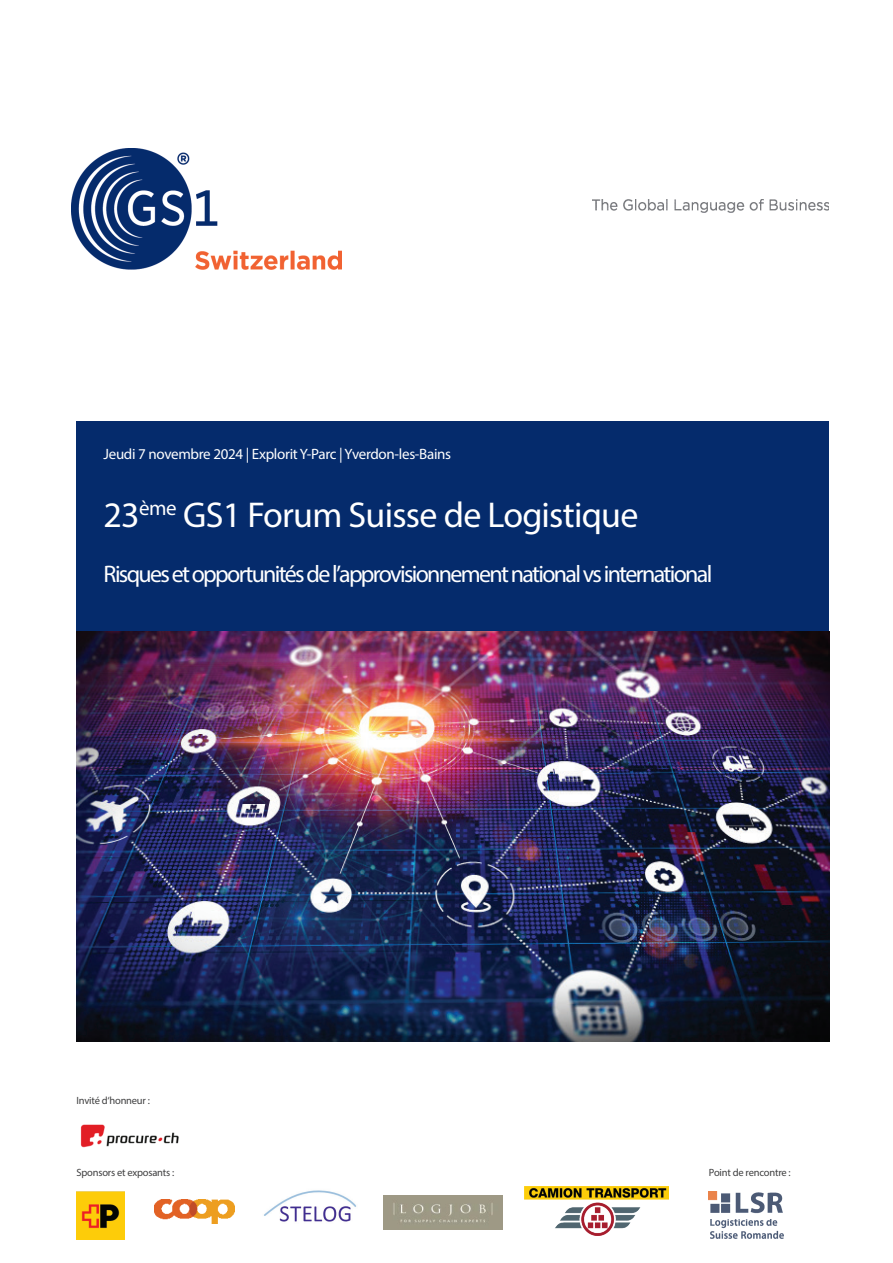
<style>
.page{position:relative;width:893px;height:1263px;background:#fff}
.page>*{position:absolute;margin:0;border:0;box-sizing:border-box;transform-origin:0 0}
.t1{font:36px "Myriad Pro";letter-spacing:-.02em;color:#fff}
.t2{font:24px "Myriad Pro";letter-spacing:-.07em;color:#fff}
.t3{font:15px "Myriad Pro";letter-spacing:-.02em;color:#fff}
.t4{font:10.5px "Myriad Pro";letter-spacing:-.02em;color:#3e3e3f}
</style>
<div class="page">
<img style="left:593px;top:199px;width:236px;height:13px">
<div style="left:77px;top:421px;width:752px;height:210px;background:#052b6c"></div>
<img style="left:524px;top:1186px;width:145px;height:49px">
<img style="left:154px;top:1199px;width:81px;height:24px">
<img style="left:77px;top:1191px;width:47px;height:49px">
<img style="left:709px;top:1191px;width:74px;height:47px">
<img style="left:264px;top:1190px;width:93px;height:32px">
<img style="left:80px;top:1124px;width:99px;height:24px">
<img style="left:384px;top:1195px;width:118px;height:34px">
<img style="left:77px;top:631px;width:752px;height:410px">
<img style="left:71px;top:149px;width:270px;height:120px">
<p class="t3" style="left:104px;top:445px;width:349px">Jeudi 7 novembre 2024 | Explorit Y-Parc | Yverdon-les-Bains</p>
<h1 class="t1" style="left:104px;top:492px;width:536px">23<sup>ème</sup> GS1 Forum Suisse de Logistique</h1>
<p class="t2" style="left:104px;top:559px;width:610px">Risques et opportunités de l’approvisionnement national vs international</p>
<p class="t4" style="left:77px;top:1094px;width:75px">Invité d‘honneur :</p>
<p class="t4" style="left:77px;top:1166px;width:99px">Sponsors et exposants :</p>
<p class="t4" style="left:709px;top:1166px;width:84px">Point de rencontre :</p>
</div>
